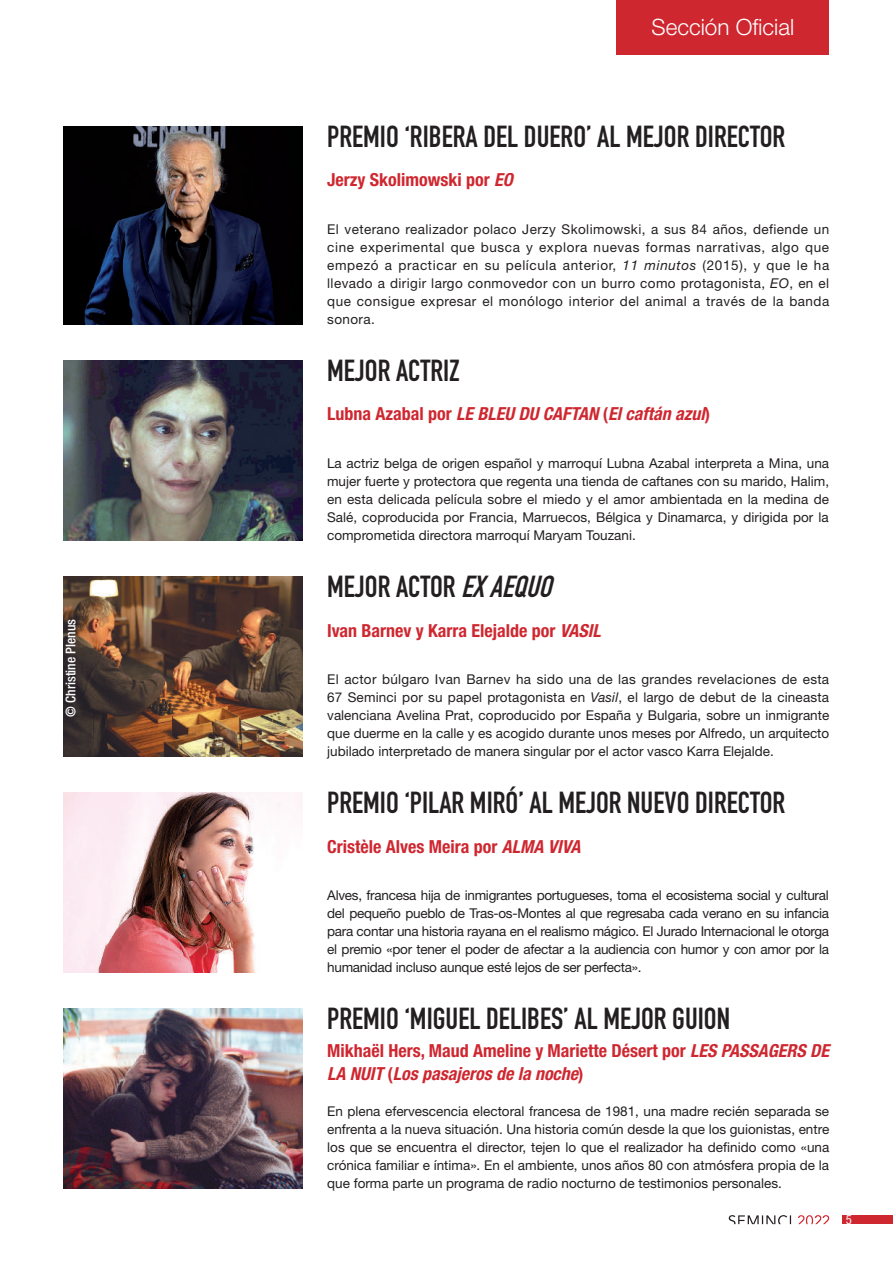
<style>
.page{position:relative;width:893px;height:1263px;background:#fff}
.page>*{position:absolute;margin:0;border:0;box-sizing:border-box;transform-origin:0 0}
.t1{font:30px "DIN Engschrift Std";color:#231f20}
.t2{font:300 22.5px "Helvetica Neue LT Std";color:#fff}
.t3{font:700 condensed 18px/22.5px "Helvetica Neue LT Std";color:#cf2730}
.t4{font:italic 700 condensed 18px "Helvetica Neue LT Std";color:#cf2730}
.t5{font:13.5px/18px "Helvetica Neue LT Std";color:#231f20;text-align:justify}
.t6{font:500 condensed 13.5px "Helvetica Neue LT Std";color:#fff}
.t7{font:condensed 12.75px "Helvetica Neue LT Std";color:#fff}
.s1{font-style:italic}
.s2{font-style:normal}
</style>
<div class="page">
<div style="left:843px;top:1215px;width:50px;height:9px;background:#cf2730"></div>
<svg style="left:729px;top:1215px;width:62px;height:9px"></svg>
<svg style="left:798px;top:1215px;width:31px;height:9px"></svg>
<img style="left:64px;top:126px;width:238px;height:198px">
<img style="left:64px;top:576px;width:238px;height:180px">
<img style="left:64px;top:792px;width:238px;height:180px">
<img style="left:64px;top:360px;width:238px;height:180px">
<div style="left:617px;top:0;width:212px;height:54px;background:#cf2730"></div>
<img style="left:64px;top:1008px;width:238px;height:180px">
<p class="t6" style="left:63px;top:717px;width:100px;rotate:-90deg">© Christine Plenus</p>
<h2 class="t2" style="left:652px;top:13px;width:144px">Sección Oficial</h2>
<h1 class="t1" style="left:327px;top:119px;width:460px">PREMIO ‘RIBERA DEL DUERO’ AL MEJOR DIRECTOR</h1>
<h3 class="t3" style="left:327px;top:169px;width:187px">Jerzy Skolimowski por <span class="s1">EO</span></h3>
<p class="t5" style="left:327px;top:220px;width:504px">El veterano realizador polaco Jerzy Skolimowski, a sus 84 años, defiende un cine experimental que busca y explora nuevas formas narrativas, algo que empezó a practicar en su película anterior, <span class="s1">11 minutos</span> (2015), y que le ha llevado a dirigir largo conmovedor con un burro como protagonista, <span class="s1">EO</span>, en el que consigue expresar el monólogo interior del animal a través de la banda sonora.</p>
<h1 class="t1" style="left:327px;top:353px;width:134px">MEJOR ACTRIZ</h1>
<h3 class="t4" style="left:327px;top:403px;width:384px"><span class="s2">Lubna Azabal por</span> LE BLEU DU CAFTAN <span class="s2">(</span>El caftán azul<span class="s2">)</span></h3>
<p class="t5" style="left:327px;top:454px;width:503px">La actriz belga de origen español y marroquí Lubna Azabal interpreta a Mina, una mujer fuerte y protectora que regenta una tienda de caftanes con su marido, Halim, en esta delicada película sobre el miedo y el amor ambientada en la medina de Salé, coproducida por Francia, Marruecos, Bélgica y Dinamarca, y dirigida por la comprometida directora marroquí Maryam Touzani.</p>
<h1 class="t1" style="left:327px;top:569px;width:234px">MEJOR ACTOR <span class="s1">EXAEQUO</span></h1>
<h3 class="t3" style="left:327px;top:619px;width:275px">Ivan Barnev y Karra Elejalde por <span class="s1">VASIL</span></h3>
<p class="t5" style="left:327px;top:670px;width:504px">El actor búlgaro Ivan Barnev ha sido una de las grandes revelaciones de esta 67 Seminci por su papel protagonista en <span class="s1">Vasil</span>, el largo de debut de la cineasta valenciana Avelina Prat, coproducido por España y Bulgaria, sobre un inmigrante que duerme en la calle y es acogido durante unos meses por Alfredo, un arquitecto jubilado interpretado de manera singular por el actor vasco Karra Elejalde.</p>
<h1 class="t1" style="left:327px;top:785px;width:460px">PREMIO ‘PILAR MIRÓ’ AL MEJOR NUEVO DIRECTOR</h1>
<h3 class="t3" style="left:327px;top:835px;width:255px">Cristèle Alves Meira por <span class="s1">ALMA VIVA</span></h3>
<p class="t5" style="left:327px;top:886px;width:503px">Alves, francesa hija de inmigrantes portugueses, toma el ecosistema social y cultural del pequeño pueblo de Tras-os-Montes al que regresaba cada verano en su infancia para contar una historia rayana en el realismo mágico. El Jurado Internacional le otorga el premio «por tener el poder de afectar a la audiencia con humor y con amor por la humanidad incluso aunque esté lejos de ser perfecta».</p>
<h1 class="t1" style="left:327px;top:1001px;width:404px">PREMIO ‘MIGUEL DELIBES’ AL MEJOR GUION</h1>
<h3 class="t3" style="left:327px;top:1039px;width:503px">Mikhaël Hers, Maud Ameline y Mariette Désert por <span class="s1">LES PASSAGERS DE<br>LA NUIT</span> (<span class="s1">Los pasajeros de la noche</span>)</h3>
<p class="t5" style="left:327px;top:1102px;width:504px">En plena efervescencia electoral francesa de 1981, una madre recién separada se enfrenta a la nueva situación. Una historia común desde la que los guionistas, entre los que se encuentra el director, tejen lo que el realizador ha definido como «una crónica familiar e íntima». En el ambiente, unos años 80 con atmósfera propia de la que forma parte un programa de radio nocturno de testimonios personales.</p>
<p class="t7" style="left:846px;top:1212px;width:8px">5</p>
</div>
